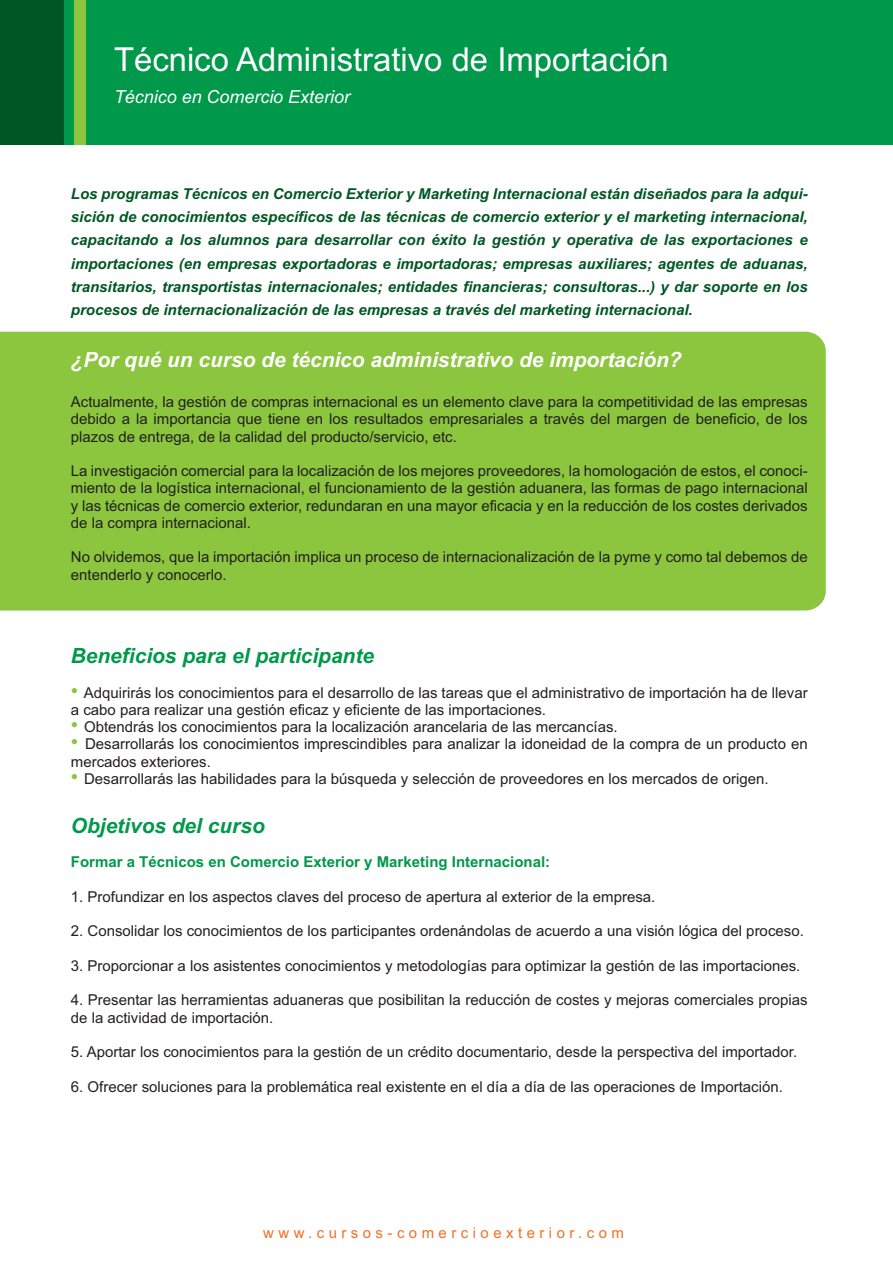
<style>
.page{position:relative;width:893px;height:1263px;background:#fff}
.page>*{position:absolute;margin:0;border:0;box-sizing:border-box;transform-origin:0 0}
.t1{font:33px "Arial";color:#fff}
.t2{font:italic 700 21px "Arial";color:#fff}
.t3{font:italic 700 21px "Arial";color:#00984a}
.t4{font:italic 18px "Arial";color:#fff}
.t5{font:15px/17.2px "Arial";color:#231f20}
.t6{font:italic 700 15px/23.2px "Arial";color:#005723;text-align:justify}
.t7{font:700 15px "Arial";color:#00984a}
.t8{font:15px "Arial";letter-spacing:.3em;color:#f27024}
.s1{font-size:21px;color:#8bc63e}
</style>
<div class="page">
<div style="left:0;top:332px;width:826px;height:278px;background:#8bc63e"></div>
<div style="left:0;top:0;width:893px;height:144px;background:#00984a"></div>
<div style="left:0;top:0;width:64px;height:144px;background:#005723"></div>
<div style="left:74px;top:0;width:11px;height:144px;background:#8bc63e"></div>
<h1 class="t1" style="left:114px;top:37px;width:556px">Técnico Administrativo de Importación</h1>
<p class="t4" style="left:114px;top:85px;width:237px">Técnico en Comercio Exterior</p>
<p class="t6" style="left:71px;top:183px;width:738px">Los programas Técnicos en Comercio Exterior y Marketing Internacional están diseñados para la adqui&shy;sición de conocimientos específicos de las técnicas de comercio exterior y el marketing internacional, capacitando a los alumnos para desarrollar con éxito la gestión y operativa de las exportaciones e importaciones (en empresas exportadoras e importadoras; empresas auxiliares; agentes de aduanas, transitarios, transportistas internacionales; entidades financieras; consultoras...) y dar soporte en los procesos de internacionalización de las empresas a través del marketing internacional.</p>
<h2 class="t2" style="left:71px;top:346px;width:612px">¿Por qué un curso de técnico administrativo de importación?</h2>
<p class="t5" style="left:71px;top:393px;width:738px;text-align:justify">Actualmente, la gestión de compras internacional es un elemento clave para la competitividad de las empresas debido a la importancia que tiene en los resultados empresariales a través del margen de beneficio, de los plazos de entrega, de la calidad del producto/servicio, etc.</p>
<p class="t5" style="left:71px;top:462px;width:738px;text-align:justify">La investigación comercial para la localización de los mejores proveedores, la homologación de estos, el conoci&shy;miento de la logística internacional, el funcionamiento de la gestión aduanera, las formas de pago internacional y las técnicas de comercio exterior, redundaran en una mayor eficacia y en la reducción de los costes derivados de la compra internacional.</p>
<p class="t5" style="left:71px;top:549px;width:738px">No olvidemos, que la importación implica un proceso de internacionalización de la pyme y como tal debemos de entenderlo y conocerlo.</p>
<h2 class="t3" style="left:71px;top:642px;width:305px">Beneficios para el participante</h2>
<p class="t5" style="left:71px;top:684px;width:738px"><span class="s1">•</span> Adquirirás los conocimientos para el desarrollo de las tareas que el administrativo de importación ha de llevar a cabo para realizar una gestión eficaz y eficiente de las importaciones.</p>
<p class="t5" style="left:71px;top:718px;width:548px"><span class="s1">•</span> Obtendrás los conocimientos para la localización arancelaria de las mercancías.</p>
<p class="t5" style="left:71px;top:736px;width:738px"><span class="s1">•</span> Desarrollarás los conocimientos imprescindibles para analizar la idoneidad de la compra de un producto en mercados exteriores.</p>
<p class="t5" style="left:71px;top:770px;width:699px"><span class="s1">•</span> Desarrollarás las habilidades para la búsqueda y selección de proveedores en los mercados de origen.</p>
<h2 class="t3" style="left:71px;top:812px;width:195px">Objetivos del curso</h2>
<p class="t7" style="left:71px;top:852px;width:481px">Formar a Técnicos en Comercio Exterior y Marketing Internacional:</p>
<p class="t5" style="left:71px;top:888px;width:586px">1. Profundizar en los aspectos claves del proceso de apertura al exterior de la empresa.</p>
<p class="t5" style="left:71px;top:922px;width:734px">2. Consolidar los conocimientos de los participantes ordenándolas de acuerdo a una visión lógica del proceso.</p>
<p class="t5" style="left:71px;top:957px;width:731px">3. Proporcionar a los asistentes conocimientos y metodologías para optimizar la gestión de las importaciones.</p>
<p class="t5" style="left:71px;top:991px;width:738px">4. Presentar las herramientas aduaneras que posibilitan la reducción de costes y mejoras comerciales propias de la actividad de importación.</p>
<p class="t5" style="left:71px;top:1043px;width:728px">5. Aportar los conocimientos para la gestión de un crédito documentario, desde la perspectiva del importador.</p>
<p class="t5" style="left:71px;top:1078px;width:714px">6. Ofrecer soluciones para la problemática real existente en el día a día de las operaciones de Importación.</p>
<p class="t8" style="left:263px;top:1222px;width:362px">www.cursos-comercioexterior.com</p>
</div>
